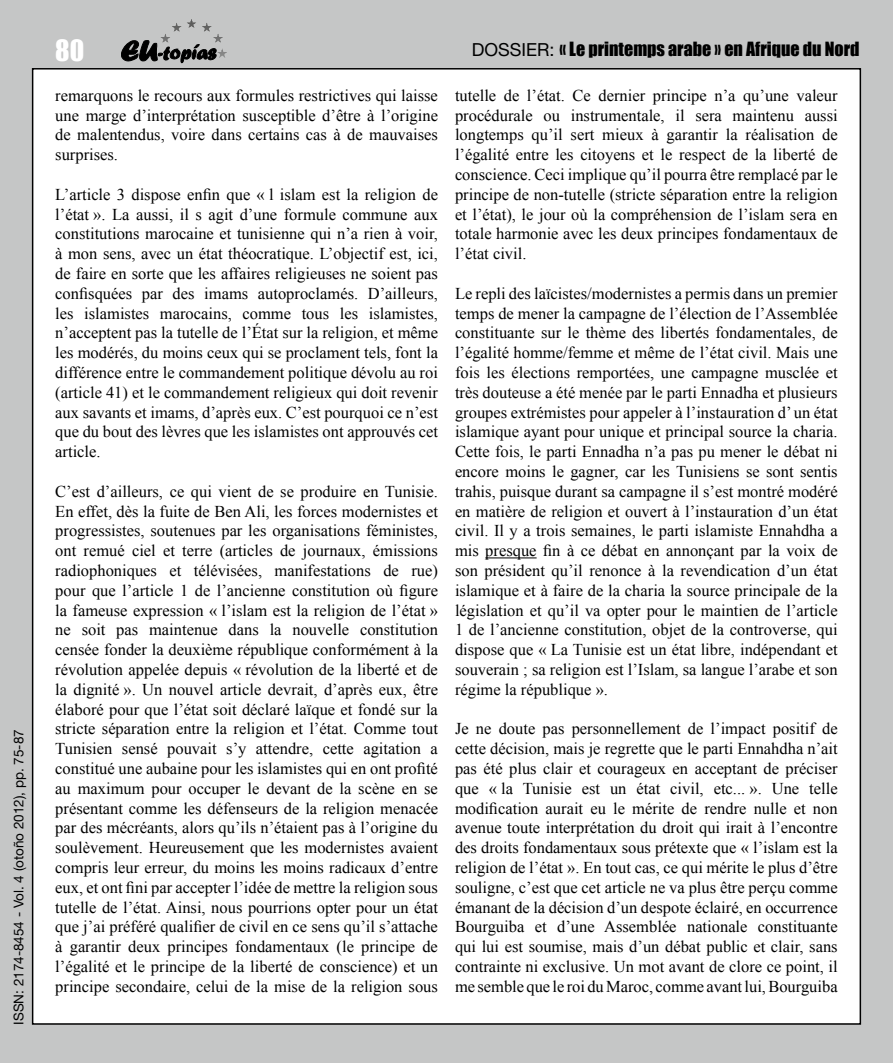
<style>
.page{position:relative;width:893px;height:1063px;background:#c5c6c6}
.page>*{position:absolute;margin:0;border:0;box-sizing:border-box;transform-origin:0 0}
.t1{font:27px "Impact";color:#fff}
.t2{font:18px "Impact";color:#000}
.t3{font:16.5px/19.8px "Times New Roman";color:#000;text-align:justify}
.t4{font:13.5px "Helvetica Neue";color:#000}
.s1{font-family:"Helvetica Neue"}
</style>
<div class="page">
<div style="left:33px;top:69px;width:827px;height:955px;background:#fff"></div>
<svg style="left:121px;top:40px;width:95px;height:23px"></svg>
<hr style="left:161px;top:19px;width:66px;height:1px;background:#575757">
<hr style="left:161px;top:20px;width:66px;height:1px;background:#585858">
<hr style="left:161px;top:21px;width:66px;height:1px;background:#595959">
<hr style="left:161px;top:22px;width:66px;height:1px;background:#5b5b5a">
<hr style="left:161px;top:23px;width:66px;height:1px;background:#5c5c5b">
<hr style="left:161px;top:24px;width:66px;height:1px;background:#5e5e5d">
<hr style="left:161px;top:25px;width:66px;height:1px;background:#5f5f5e">
<hr style="left:161px;top:26px;width:66px;height:1px;background:#616160">
<hr style="left:161px;top:27px;width:66px;height:1px;background:#626261">
<hr style="left:161px;top:28px;width:66px;height:1px;background:#646463">
<hr style="left:161px;top:29px;width:66px;height:1px;background:#656564">
<hr style="left:161px;top:30px;width:66px;height:1px;background:#666665">
<hr style="left:161px;top:31px;width:66px;height:1px;background:#686867">
<hr style="left:161px;top:32px;width:66px;height:1px;background:#696968">
<hr style="left:161px;top:33px;width:66px;height:1px;background:#6b6b6a">
<hr style="left:161px;top:34px;width:66px;height:1px;background:#6c6c6b">
<hr style="left:161px;top:35px;width:66px;height:1px;background:#6d6d6d">
<hr style="left:161px;top:36px;width:66px;height:1px;background:#6e6e6e">
<hr style="left:161px;top:37px;width:66px;height:1px;background:#707070">
<hr style="left:161px;top:38px;width:66px;height:1px;background:#717171">
<hr style="left:161px;top:39px;width:66px;height:1px;background:#737373">
<hr style="left:161px;top:40px;width:66px;height:1px;background:#747474">
<hr style="left:161px;top:41px;width:66px;height:1px;background:#757574">
<hr style="left:161px;top:42px;width:66px;height:1px;background:#777776">
<hr style="left:161px;top:43px;width:66px;height:1px;background:#787877">
<hr style="left:161px;top:44px;width:66px;height:1px;background:#7a7a79">
<hr style="left:161px;top:45px;width:66px;height:1px;background:#7b7b7a">
<hr style="left:161px;top:46px;width:66px;height:1px;background:#7c7d7c">
<hr style="left:161px;top:47px;width:66px;height:1px;background:#7d7e7d">
<hr style="left:161px;top:48px;width:66px;height:1px;background:#7f7f7f">
<hr style="left:161px;top:49px;width:66px;height:1px;background:#808080">
<hr style="left:161px;top:50px;width:66px;height:1px;background:#818181">
<hr style="left:161px;top:51px;width:66px;height:1px;background:#838383">
<hr style="left:161px;top:52px;width:66px;height:1px;background:#848484">
<hr style="left:161px;top:53px;width:66px;height:1px;background:#868685">
<hr style="left:161px;top:54px;width:66px;height:1px;background:#878786">
<hr style="left:161px;top:55px;width:66px;height:1px;background:#888988">
<hr style="left:161px;top:56px;width:66px;height:1px;background:#898989">
<hr style="left:161px;top:57px;width:66px;height:1px;background:#8b8b8b">
<hr style="left:485px;top:558px;width:52px;height:1px;background:#000">
<p class="t4" style="left:11px;top:1025px;width:297px;rotate:-90deg">ISSN: 2174-8454 - Vol. 4 (otoño 2012), pp. 75-87</p>
<h1 class="t1" style="left:55px;top:29px;width:30px">80</h1>
<p class="t2" style="left:472px;top:35px;width:389px"><span class="s1">DOSSIER:</span> « Le printemps arabe » en Afrique du Nord</p>
<p class="t3" style="left:55px;top:85px;width:384px">remarquons le recours aux formules restrictives qui laisse une marge d’interprétation susceptible d’être à l’origine de malentendus, voire dans certains cas à de mauvaises surprises.</p>
<p class="t3" style="left:55px;top:184px;width:384px">L’article 3 dispose enfin que « l islam est la religion de l’état ». La aussi, il s agit d’une formule commune aux constitutions marocaine et tunisienne qui n’a rien à voir, à mon sens, avec un état théocratique. L’objectif est, ici, de faire en sorte que les affaires religieuses ne soient pas confisquées par des imams autoproclamés. D’ailleurs, les islamistes marocains, comme tous les islamistes, n’acceptent pas la tutelle de l’État sur la religion, et même les modérés, du moins ceux qui se proclament tels, font la différence entre le commandement politique dévolu au roi (article 41) et le commandement religieux qui doit revenir aux savants et imams, d’après eux. C’est pourquoi ce n’est que du bout des lèvres que les islamistes ont approuvés cet article.</p>
<p class="t3" style="left:55px;top:481px;width:384px">C’est d’ailleurs, ce qui vient de se produire en Tunisie.<br>En effet, dès la fuite de Ben Ali, les forces modernistes et progressistes, soutenues par les organisations féministes, ont remué ciel et terre (articles de journaux, émissions radiophoniques et télévisées, manifestations de rue) pour que l’article 1 de l’ancienne constitution où figure la fameuse expression « l’islam est la religion de l’état » ne soit pas maintenue dans la nouvelle constitution censée fonder la deuxième république conformément à la révolution appelée depuis « révolution de la liberté et de la dignité ». Un nouvel article devrait, d’après eux, être élaboré pour que l’état soit déclaré laïque et fondé sur la stricte séparation entre la religion et l’état. Comme tout Tunisien sensé pouvait s’y attendre, cette agitation a constitué une aubaine pour les islamistes qui en ont profité au maximum pour occuper le devant de la scène en se présentant comme les défenseurs de la religion menacée par des mécréants, alors qu’ils n’étaient pas à l’origine du soulèvement. Heureusement que les modernistes avaient compris leur erreur, du moins les moins radicaux d’entre eux, et ont fini par accepter l’idée de mettre la religion sous tutelle de l’état. Ainsi, nous pourrions opter pour un état que j’ai préféré qualifier de civil en ce sens qu’il s’attache à garantir deux principes fondamentaux (le principe de l’égalité et le principe de la liberté de conscience) et un principe secondaire, celui de la mise de la religion sous</p>
<p class="t3" style="left:455px;top:85px;width:384px">tutelle de l’état. Ce dernier principe n’a qu’une valeur procédurale ou instrumentale, il sera maintenu aussi longtemps qu’il sert mieux à garantir la réalisation de l’égalité entre les citoyens et le respect de la liberté de conscience. Ceci implique qu’il pourra être remplacé par le principe de non-tutelle (stricte séparation entre la religion et l’état), le jour où la compréhension de l’islam sera en totale harmonie avec les deux principes fondamentaux de l’état civil.</p>
<p class="t3" style="left:455px;top:283px;width:384px">Le repli des laïcistes/modernistes a permis dans un premier temps de mener la campagne de l’élection de l’Assemblée constituante sur le thème des libertés fondamentales, de l’égalité homme/femme et même de l’état civil. Mais une fois les élections remportées, une campagne musclée et très douteuse a été menée par le parti Ennadha et plusieurs groupes extrémistes pour appeler à l’instauration d’ un état islamique ayant pour unique et principal source la charia.<br>Cette fois, le parti Ennadha n’a pas pu mener le débat ni encore moins le gagner, car les Tunisiens se sont sentis trahis, puisque durant sa campagne il s’est montré modéré en matière de religion et ouvert à l’instauration d’un état civil. Il y a trois semaines, le parti islamiste Ennahdha a mis presque fin à ce débat en annonçant par la voix de son président qu’il renonce à la revendication d’un état islamique et à faire de la charia la source principale de la législation et qu’il va opter pour le maintien de l’article 1 de l’ancienne constitution, objet de la controverse, qui dispose que « La Tunisie est un état libre, indépendant et souverain ; sa religion est l’Islam, sa langue l’arabe et son régime la république ».</p>
<p class="t3" style="left:455px;top:719px;width:384px">Je ne doute pas personnellement de l’impact positif de cette décision, mais je regrette que le parti Ennahdha n’ait pas été plus clair et courageux en acceptant de préciser que « la Tunisie est un état civil, etc... ». Une telle modification aurait eu le mérite de rendre nulle et non avenue toute interprétation du droit qui irait à l’encontre des droits fondamentaux sous prétexte que « l’islam est la religion de l’état ». En tout cas, ce qui mérite le plus d’être souligne, c’est que cet article ne va plus être perçu comme émanant de la décision d’un despote éclairé, en occurrence Bourguiba et d’une Assemblée nationale constituante qui lui est soumise, mais d’un débat public et clair, sans contrainte ni exclusive. Un mot avant de clore ce point, il me semble que le roi du Maroc, comme avant lui, Bourguiba</p>
</div>
